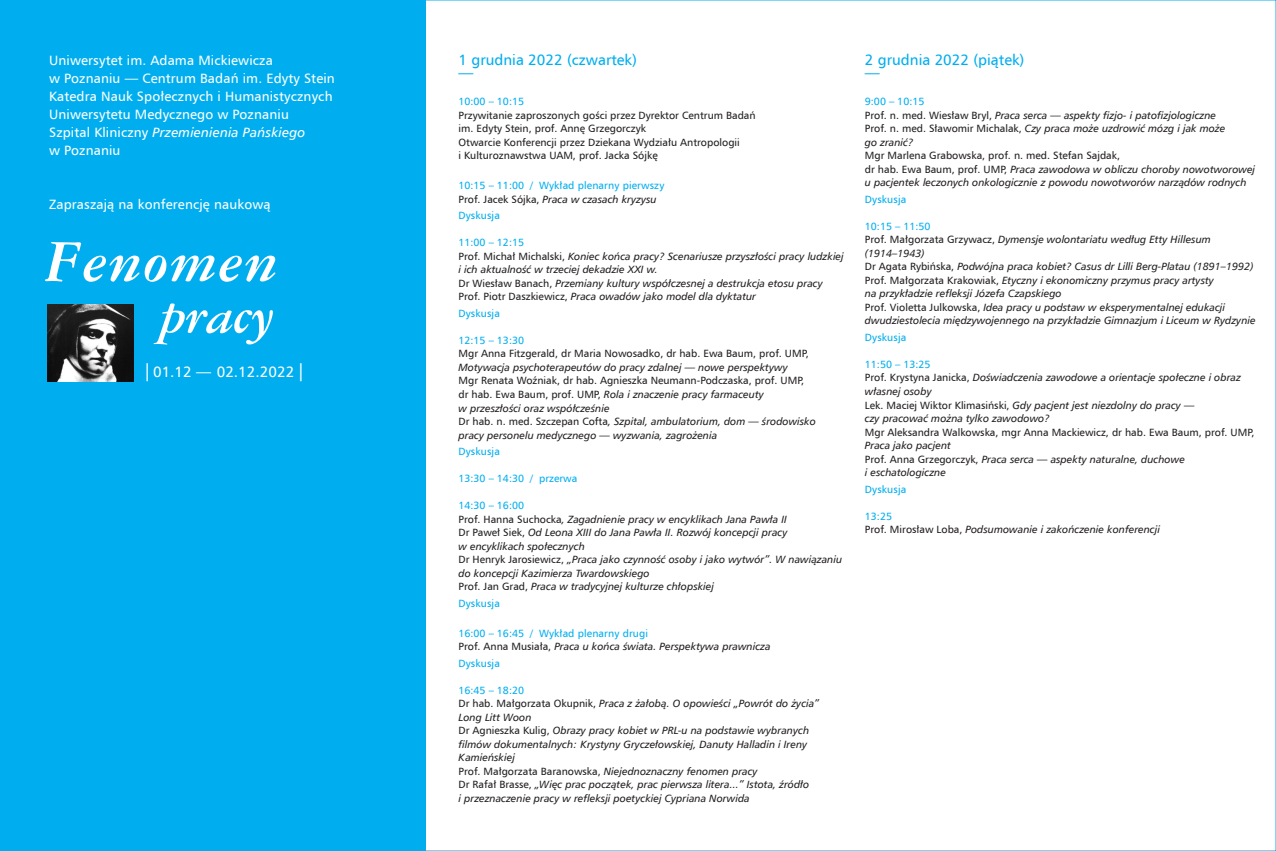
<style>
.page{position:relative;width:1276px;height:851px;background:#fff}
.page>*{position:absolute;margin:0;border:0;box-sizing:border-box;transform-origin:0 0}
.t1{font:italic 700 63px "Ameri Garmnd EU";letter-spacing:.025em;color:#fff}
.t2{font:italic 700 55.5px "Ameri Garmnd EU";letter-spacing:-.005em;color:#fff}
.t3{font:15px/13.5px "Humnst 777 EU";color:#00aeef}
.t4{font:15px "Humnst 777 EU";color:#fff}
.t5{font:13.5px/18px "Humnst 777 EU";letter-spacing:.01em;color:#fff}
.t6{font:italic 10.5px/13.5px "Humnst 777 EU";color:#231f20}
.t7{font:10.5px/13.5px "Humnst 777 EU";color:#231f20}
.t8{font:10.5px/13.5px "Humnst 777 EU";letter-spacing:.01em;color:#00aeef}
.s1{font-style:italic}
.s2{font-size:18px}
.s3{color:#231f20}
.s4{font-style:italic;color:#231f20}
.s5{font-style:normal;color:#00aeef}
.s6{font-style:normal}
</style>
<div class="page">
<div style="left:0;top:0;width:425px;height:850px;background:#00aeef"></div>
<img style="left:48px;top:304px;width:85px;height:77px">
<p class="t5" style="left:49px;top:51px;width:287px">Uniwersytet im. Adama Mickiewicza<br>w Poznaniu — Centrum Badań im. Edyty Stein Katedra Nauk Społecznych i Humanistycznych Uniwersytetu Medycznego w Poznaniu<br>Szpital Kliniczny <span class="s1">Przemienienia Pańskiego<br></span>w Poznaniu</p>
<p class="t5" style="left:49px;top:195px;width:223px">Zapraszają na konferencję naukową</p>
<h1 class="t1" style="left:45px;top:223px;width:235px">Fenomen</h1>
<h2 class="t2" style="left:161px;top:282px;width:115px">pracy</h2>
<h3 class="t4" style="left:143px;top:362px;width:164px"><span class="s2">|</span>01.12 — 02.12.2022<span class="s2">|</span></h3>
<h3 class="t3" style="left:458px;top:52px;width:180px">1 grudnia 2022 (czwartek) —</h3>
<p class="t8" style="left:458px;top:95px;width:67px">10:00 – 10:15</p>
<p class="t7" style="left:458px;top:108px;width:299px">Przywitanie zaproszonych gości przez Dyrektor Centrum Badań im. Edyty Stein, prof. Annę Grzegorczyk<br>Otwarcie Konferencji przez Dziekana Wydziału Antropologii<br>i Kulturoznawstwa UAM, prof. Jacka Sójkę</p>
<p class="t8" style="left:458px;top:179px;width:207px">10:15 – 11:00 / Wykład plenarny pierwszy<br><span class="s3">Prof. Jacek Sójka,</span> <span class="s4">Praca w czasach kryzysu</span></p>
<p class="t8" style="left:458px;top:209px;width:43px">Dyskusja</p>
<p class="t6" style="left:458px;top:236px;width:387px"><span class="s5">11:00 – 12:15<br></span><span class="s6">Prof. Michał Michalski,</span> Koniec końca pracy? Scenariusze przyszłości pracy ludzkiej i ich aktualność w trzeciej dekadzie XXI w.<br><span class="s6">Dr Wiesław Banach,</span> Przemiany kultury współczesnej a destrukcja etosu pracy <span class="s6">Prof. Piotr Daszkiewicz,</span> Praca owadów jako model dla dyktatur</p>
<p class="t8" style="left:458px;top:306px;width:43px">Dyskusja</p>
<p class="t8" style="left:458px;top:333px;width:67px">12:15 – 13:30</p>
<p class="t7" style="left:458px;top:347px;width:352px">Mgr Anna Fitzgerald, dr Maria Nowosadko, dr hab. Ewa Baum, prof. UMP,</p>
<p class="t6" style="left:458px;top:360px;width:331px">Motywacja psychoterapeutów do pracy zdalnej — nowe perspektywy</p>
<p class="t6" style="left:458px;top:374px;width:359px"><span class="s6">Mgr Renata Woźniak, dr hab. Agnieszka Neumann-Podczaska, prof. UMP, dr hab. Ewa Baum, prof. UMP,</span> Rola i znaczenie pracy farmaceuty<br>w przeszłości oraz współcześnie<br><span class="s6">Dr hab. n. med. Szczepan Cofta</span>, Szpital, ambulatorium, dom — środowisko pracy personelu medycznego — wyzwania, zagrożenia</p>
<p class="t8" style="left:458px;top:444px;width:43px">Dyskusja</p>
<p class="t8" style="left:458px;top:471px;width:120px">13:30 – 14:30 / przerwa</p>
<p class="t6" style="left:458px;top:498px;width:385px"><span class="s5">14:30 – 16:00<br></span><span class="s6">Prof. Hanna Suchocka</span>, Zagadnienie pracy w encyklikach Jana Pawła II<br><span class="s6">Dr Paweł Siek,</span> Od Leona XIII do Jana Pawła II. Rozwój koncepcji pracy<br>w encyklikach społecznych<br><span class="s6">Dr Henryk Jarosiewicz,</span> „Praca jako czynność osoby i jako wytwór”. W nawiązaniu do koncepcji Kazimierza Twardowskiego<br><span class="s6">Prof. Jan Grad,</span> Praca w tradycyjnej kulturze chłopskiej</p>
<p class="t8" style="left:458px;top:596px;width:43px">Dyskusja</p>
<p class="t6" style="left:458px;top:626px;width:313px"><span class="s5">16:00 – 16:45 / Wykład plenarny drugi<br></span><span class="s6">Prof. Anna Musiała,</span> Praca u końca świata. Perspektywa prawnicza</p>
<p class="t8" style="left:458px;top:656px;width:43px">Dyskusja</p>
<p class="t6" style="left:458px;top:683px;width:362px"><span class="s5">16:45 – 18:20<br></span><span class="s6">Dr hab. Małgorzata Okupnik,</span> Praca z żałobą. O opowieści „Powrót do życia” Long Litt Woon<br><span class="s6">Dr Agnieszka Kulig,</span> Obrazy pracy kobiet w PRL-u na podstawie wybranych filmów dokumentalnych: Krystyny Gryczełowskiej, Danuty Halladin i Ireny Kamieńskiej<br><span class="s6">Prof. Małgorzata Baranowska,</span> Niejednoznaczny fenomen pracy<br><span class="s6">Dr Rafał Brasse,</span> „Więc prac początek, prac pierwsza litera...” Istota, źródło<br>i przeznaczenie pracy w refleksji poetyckiej Cypriana Norwida</p>
<h3 class="t3" style="left:865px;top:52px;width:161px">2 grudnia 2022 (piątek) —</h3>
<p class="t6" style="left:865px;top:95px;width:362px"><span class="s5">9:00 – 10:15<br></span><span class="s6">Prof. n. med. Wiesław Bryl,</span> Praca serca — aspekty fizjo- i patofizjologiczne <span class="s6">Prof. n. med. Sławomir Michalak,</span> Czy praca może uzdrowić mózg i jak może go zranić?</p>
<p class="t6" style="left:865px;top:149px;width:392px"><span class="s6">Mgr Marlena Grabowska, prof. n. med. Stefan Sajdak,<br>dr hab. Ewa Baum, prof. UMP,</span> Praca zawodowa w obliczu choroby nowotworowej u pacjentek leczonych onkologicznie z powodu nowotworów narządów rodnych</p>
<p class="t8" style="left:865px;top:192px;width:43px">Dyskusja</p>
<p class="t6" style="left:865px;top:219px;width:392px"><span class="s5">10:15 – 11:50<br></span><span class="s6">Prof. Małgorzata Grzywacz,</span> Dymensje wolontariatu według Etty Hillesum (1914–1943)<br><span class="s6">Dr Agata Rybińska,</span> Podwójna praca kobiet? Casus dr Lilli Berg-Platau (1891–1992)<br><span class="s6">Prof. Małgorzata Krakowiak,</span> Etyczny i ekonomiczny przymus pracy artysty<br>na przykładzie refleksji Józefa Czapskiego<br><span class="s6">Prof. Violetta Julkowska,</span> Idea pracy u podstaw w eksperymentalnej edukacji dwudziestolecia międzywojennego na przykładzie Gimnazjum i Liceum w Rydzynie</p>
<p class="t8" style="left:865px;top:330px;width:43px">Dyskusja</p>
<p class="t6" style="left:865px;top:357px;width:377px"><span class="s5">11:50 – 13:25<br></span><span class="s6">Prof. Krystyna Janicka,</span> Doświadczenia zawodowe a orientacje społeczne i obraz własnej osoby<br><span class="s6">Lek. Maciej Wiktor Klimasiński,</span> Gdy pacjent jest niezdolny do pracy —<br>czy pracować można tylko zawodowo?</p>
<p class="t7" style="left:865px;top:425px;width:391px">Mgr Aleksandra Walkowska, mgr Anna Mackiewicz, dr hab. Ewa Baum, prof. UMP,</p>
<p class="t6" style="left:865px;top:438px;width:321px">Praca jako pacjent<br><span class="s6">Prof. Anna Grzegorczyk,</span> Praca serca — aspekty naturalne, duchowe i eschatologiczne</p>
<p class="t8" style="left:865px;top:482px;width:43px">Dyskusja</p>
<p class="t6" style="left:865px;top:509px;width:296px"><span class="s5">13:25<br></span><span class="s6">Prof. Mirosław Loba,</span> Podsumowanie i zakończenie konferencji</p>
</div>
